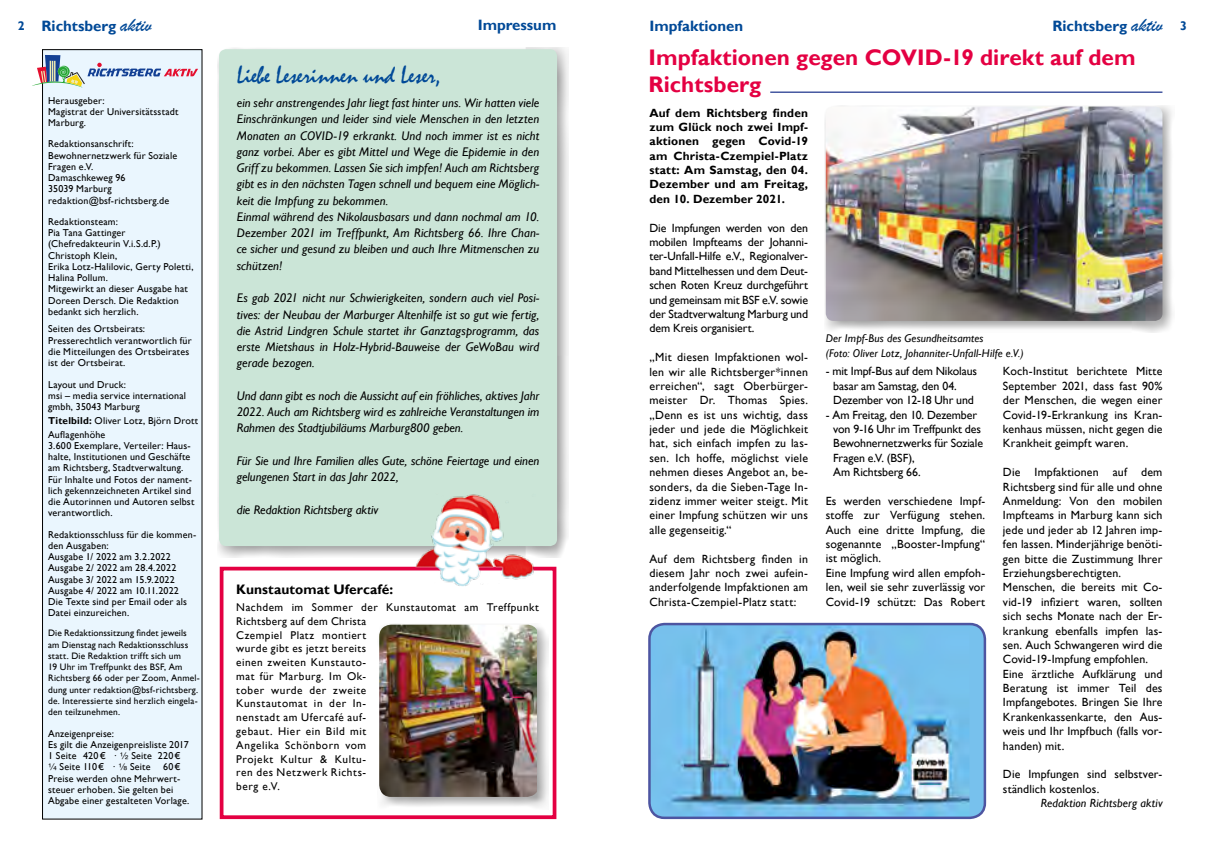
<style>
.page{position:relative;width:1205px;height:851px;background:#fff}
.page>*{position:absolute;margin:0;border:0;box-sizing:border-box;transform-origin:0 0}
.t1{font:25px "Mistral";letter-spacing:-.01em;color:#004997}
.t2{font:700 22.5px/27px "Gill Sans";color:#e40042}
.t3{font:700 15px "Gill Sans";color:#004997}
.t4{font:700 13.75px "Gill Sans";letter-spacing:.005em;color:#000}
.t5{font:italic 12.5px/16.2px "Gill Sans";letter-spacing:.005em;color:#000}
.t6{font:11.88px/14.4px "Gill Sans";letter-spacing:.01em;color:#000;text-align:justify}
.t7{font:700 11.88px/14.4px "Gill Sans";letter-spacing:.015em;color:#000;text-align:justify}
.t8{font:11.88px/14.4px "Gill Sans";letter-spacing:-.01em;color:#000}
.t9{font:italic 11.88px "Gill Sans";letter-spacing:.015em;color:#000}
.t10{font:11.25px/13.8px "Gill Sans";letter-spacing:.05em;color:#000}
.t11{font:italic 11.25px/14.4px "Gill Sans";letter-spacing:.015em;color:#000}
.t12{font:10px/11.2px "Gill Sans";letter-spacing:.02em;color:#000}
.t13{font:9.38px/11.2px "Gill Sans";letter-spacing:.02em;color:#000}
.s1{font-size:12.5px}
.s2{font-family:"Brush Script";font-weight:400;font-size:20px}
.s3{font-weight:700}
</style>
<div class="page">
<div style="left:43px;top:50px;width:159px;height:769px;background:#eaf6fe"></div>
<div style="left:42px;top:49px;width:160px;height:770px;border:1px solid #000"></div>
<svg style="left:32px;top:55px;width:166px;height:32px"></svg>
<div style="left:217px;top:48px;width:352px;height:510px;background:#000;opacity:.35"></div>
<div style="left:219px;top:49px;width:338px;height:497px;background:#cbe5d7;border-radius:7px"></div>
<hr style="left:770px;top:92px;width:392px;height:1px;background:#20388e">
<div style="left:824px;top:105px;width:350px;height:227px;background:#000;opacity:.35"></div>
<img style="left:826px;top:106px;width:336px;height:215px">
<img style="left:651px;top:625px;width:333px;height:192px">
<div style="left:648px;top:622px;width:338px;height:197px;border:2px solid #4d55a1;border-radius:15px"></div>
<div style="left:220px;top:566px;width:336px;height:253px;background:#fff;border:4px solid #e40042"></div>
<img style="left:416px;top:494px;width:119px;height:92px">
<div style="left:378px;top:623px;width:171px;height:186px;background:#000;opacity:.35"></div>
<img style="left:379px;top:624px;width:158px;height:172px">
<p class="t3" style="left:18px;top:17px;width:135px"><span class="s1">2</span> Richtsberg <span class="s2">aktiv</span></p>
<p class="t3" style="left:1052px;top:17px;width:136px">Richtsberg <span class="s2">aktiv</span> <span class="s1">3</span></p>
<h2 class="t2" style="left:648px;top:45px;width:488px">Impfaktionen gegen COVID-19 direkt auf dem<br>Richtsberg</h2>
<p class="t12" style="left:48px;top:95px;width:132px">Herausgeber:<br>Magistrat der Universitätsstadt<br>Marburg.</p>
<p class="t12" style="left:48px;top:138px;width:131px">Redaktionsanschrift:<br>Bewohnernetzwerk für Soziale<br>Fragen e.V.<br>Damaschkeweg 96<br>35039 Marburg redaktion@bsf-richtsberg.de</p>
<p class="t12" style="left:48px;top:216px;width:147px">Redaktionsteam:<br>Pia Tana Gattinger (Chefredakteurin V.i.S.d.P.)<br>Christoph Klein,<br>Erika Lotz-Halilovic, Gerty Poletti,<br>Halina Pollum.<br>Mitgewirkt an dieser Ausgabe hat<br>Doreen Dersch. Die Redaktion bedankt sich herzlich.</p>
<p class="t12" style="left:48px;top:323px;width:145px">Seiten des Ortsbeirats:<br>Presserechtlich verantwortlich für die Mitteilungen des Ortsbeirates ist der Ortsbeirat.</p>
<p class="t12" style="left:48px;top:378px;width:139px">Layout und Druck:<br>msi – media service international gmbh, 35043 Marburg</p>
<p class="t12" style="left:48px;top:413px;width:152px;line-height:13.8px"><span class="s3">Titelbild:</span> Oliver Lotz, Björn Drott<br>Auflagenhöhe</p>
<p class="t12" style="left:48px;top:440px;width:148px">3.600 Exemplare, Verteiler: Haus&shy;halte, Institutionen und Geschäfte am Richtsberg, Stadtverwaltung.<br>Für Inhalte und Fotos der nament&shy;lich gekennzeichneten Artikel sind die Autorinnen und Autoren selbst verantwortlich.</p>
<p class="t12" style="left:48px;top:528px;width:150px">Redaktionsschluss für die kommen&shy;den Ausgaben:<br>Ausgabe 1/ 2022 am 3.2.2022<br>Ausgabe 2/ 2022 am 28.4.2022<br>Ausgabe 3/ 2022 am 15.9.2022<br>Ausgabe 4/ 2022 am 10.11.2022<br>Die Texte sind per Email oder als<br>Datei einzureichen.</p>
<p class="t13" style="left:48px;top:627px;width:153px">Die Redaktionssitzung findet jeweils am Dienstag nach Redaktionsschluss statt. Die Redaktion trifft sich um<br>19 Uhr im Treffpunkt des BSF, Am Richtsberg 66 oder per Zoom, Anmel&shy;dung unter redaktion@bsf-richtsberg. de. Interessierte sind herzlich eingela&shy;den teilzunehmen.</p>
<p class="t12" style="left:48px;top:727px;width:142px">Anzeigenpreise:<br>Es gilt die Anzeigenpreisliste 2017<br>1 Seite 420€ ·</p>
<p class="t3" style="left:478px;top:16px;width:80px">Impressum</p>
<p class="t3" style="left:649px;top:17px;width:95px">Impfaktionen</p>
<h1 class="t1" style="left:237px;top:60px;width:206px">Liebe Leserinnen und Leser,</h1>
<p class="t5" style="left:237px;top:95px;width:304px">ein sehr anstrengendes Jahr liegt fast hinter uns. Wir hatten viele Einschränkungen und leider sind viele Menschen in den letzten Monaten an COVID-19 erkrankt. Und noch immer ist es nicht ganz vorbei. Aber es gibt Mittel und Wege die Epidemie in den Griff zu bekommen. Lassen Sie sich impfen! Auch am Richtsberg gibt es in den nächsten Tagen schnell und bequem eine Möglich&shy;keit die Impfung zu bekommen.<br>Einmal während des Nikolausbasars und dann nochmal am 10.<br>Dezember 2021 im Treffpunkt, Am Richtsberg 66. Ihre Chan&shy;ce sicher und gesund zu bleiben und auch Ihre Mitmenschen zu schützen!</p>
<p class="t5" style="left:237px;top:290px;width:304px;text-align:justify">Es gab 2021 nicht nur Schwierigkeiten, sondern auch viel Posi&shy;tives: der Neubau der Marburger Altenhilfe ist so gut wie fertig, die Astrid Lindgren Schule startet ihr Ganztagsprogramm, das erste Mietshaus in Holz-Hybrid-Bauweise der GeWoBau wird gerade bezogen.</p>
<p class="t5" style="left:237px;top:387px;width:304px;text-align:justify">Und dann gibt es noch die Aussicht auf ein fröhliches, aktives Jahr 2022. Auch am Richtsberg wird es zahlreiche Veranstaltungen im Rahmen des Stadtjubiläums Marburg800 geben.</p>
<p class="t5" style="left:237px;top:452px;width:304px">Für Sie und Ihre Familien alles Gute, schöne Feiertage und einen gelungenen Start in das Jahr 2022,</p>
<p class="t5" style="left:237px;top:501px;width:143px">die Redaktion Richtsberg aktiv</p>
<p class="t7" style="left:649px;top:106px;width:160px">Auf dem Richtsberg finden zum Glück noch zwei Impf&shy;aktionen gegen Covid-19 am Christa-Czempiel-Platz statt: Am Samstag, den 04.<br>Dezember und am Freitag, den 10. Dezember 2021.</p>
<p class="t6" style="left:649px;top:221px;width:160px">Die Impfungen werden von den mobilen Impfteams der Johanni&shy;ter-Unfall-Hilfe e.V., Regionalver&shy;band Mittelhessen und dem Deut&shy;schen Roten Kreuz durchgeführt und gemeinsam mit BSF e.V. sowie der Stadtverwaltung Marburg und dem Kreis organisiert.</p>
<p class="t6" style="left:649px;top:350px;width:160px">„Mit diesen Impfaktionen wol&shy;len wir alle Richtsberger*innen erreichen“, sagt Oberbürger&shy;meister Dr. Thomas Spies. „Denn es ist uns wichtig, dass jeder und jede die Möglichkeit hat, sich einfach impfen zu las&shy;sen. Ich hoffe, möglichst viele nehmen dieses Angebot an, be&shy;sonders, da die Sieben-Tage In&shy;zidenz immer weiter steigt. Mit einer Impfung schützen wir uns alle gegenseitig.“</p>
<p class="t6" style="left:649px;top:551px;width:160px">Auf dem Richtsberg finden in diesem Jahr noch zwei aufein&shy;anderfolgende Impfaktionen am Christa-Czempiel-Platz statt:</p>
<p class="t11" style="left:826px;top:331px;width:199px">Der Impf-Bus des Gesundheitsamtes<br>(Foto: Oliver Lotz, Johanniter-Unfall-Hilfe e.V.)</p>
<p class="t6" style="left:833px;top:364px;width:145px;text-align:left;text-indent:-8px">- mit Impf-Bus auf dem Nikolaus basar am Samstag, den 04.<br>Dezember von 12-18 Uhr und</p>
<p class="t8" style="left:833px;top:407px;width:151px;text-indent:-8px">- Am Freitag, den 10. Dezember von 9-16 Uhr im Treffpunkt des<br>Bewohnernetzwerks für Soziale<br>Fragen e.V. (BSF),<br>Am Richtsberg 66.</p>
<p class="t6" style="left:826px;top:494px;width:161px;text-align:left">Es werden verschiedene Impf&shy;stoffe zur Verfügung stehen.<br>Auch eine dritte Impfung, die sogenannte „Booster-Impfung“ ist möglich.<br>Eine Impfung wird allen empfoh&shy;len, weil sie sehr zuverlässig vor<br>Covid-19 schützt: Das Robert</p>
<p class="t6" style="left:1003px;top:364px;width:161px">Koch-Institut berichtete Mitte September 2021, dass fast 90% der Menschen, die wegen einer Covid-19-Erkrankung ins Kran&shy;kenhaus müssen, nicht gegen die Krankheit geimpft waren.</p>
<p class="t6" style="left:1003px;top:465px;width:161px;text-align:left">Die Impfaktionen auf dem<br>Richtsberg sind für alle und ohne<br>Anmeldung: Von den mobilen<br>Impfteams in Marburg kann sich jede und jeder ab 12 Jahren imp&shy;fen lassen. Minderjährige benöti&shy;gen bitte die Zustimmung Ihrer<br>Erziehungsberechtigten.<br>Menschen, die bereits mit Co&shy;vid-19 infiziert waren, sollten sich sechs Monate nach der Er&shy;krankung ebenfalls impfen las&shy;sen. Auch Schwangeren wird die<br>Covid-19-Impfung empfohlen.<br>Eine ärztliche Aufklärung und<br>Beratung ist immer Teil des<br>Impfangebotes. Bringen Sie Ihre<br>Krankenkassenkarte, den Aus&shy;weis und Ihr Impfbuch (falls vor&shy;handen) mit.</p>
<p class="t6" style="left:1003px;top:767px;width:161px">Die Impfungen sind selbstver&shy;ständlich kostenlos.</p>
<p class="t9" style="left:1041px;top:796px;width:123px">Redaktion Richtsberg aktiv</p>
<p class="t4" style="left:236px;top:580px;width:158px">Kunstautomat Ufercafé:</p>
<p class="t10" style="left:236px;top:600px;width:304px">Nachdem im Sommer der Kunstautomat am Treffpunkt<br>Richtsberg auf dem Christa<br>Czempiel Platz montiert<br>wurde gibt es jetzt bereits<br>einen zweiten Kunstauto-<br>mat für Marburg. Im Ok-<br>tober wurde der zweite<br>Kunstautomat in der In-<br>nenstadt am Ufercafé auf-<br>gebaut. Hier ein Bild mit<br>Angelika Schönborn vom<br>Projekt Kultur &amp; Kultu-<br>ren des Netzwerk Richts-<br>berg e.V.</p>
<p class="t12" style="left:131px;top:750px;width:51px">Seite 220€</p>
<p class="t12" style="left:48px;top:761px;width:143px;text-indent:115px">60€<br>Preise werden ohne Mehrwert&shy;steuer erhoben. Sie gelten bei<br>Abgabe einer gestalteten Vorlage.</p>
<p class="t12" style="left:48px;top:761px;width:68px">✓ Seite 110€ ·</p>
<p class="t12" style="left:130px;top:761px;width:22px">Seite</p>
</div>
